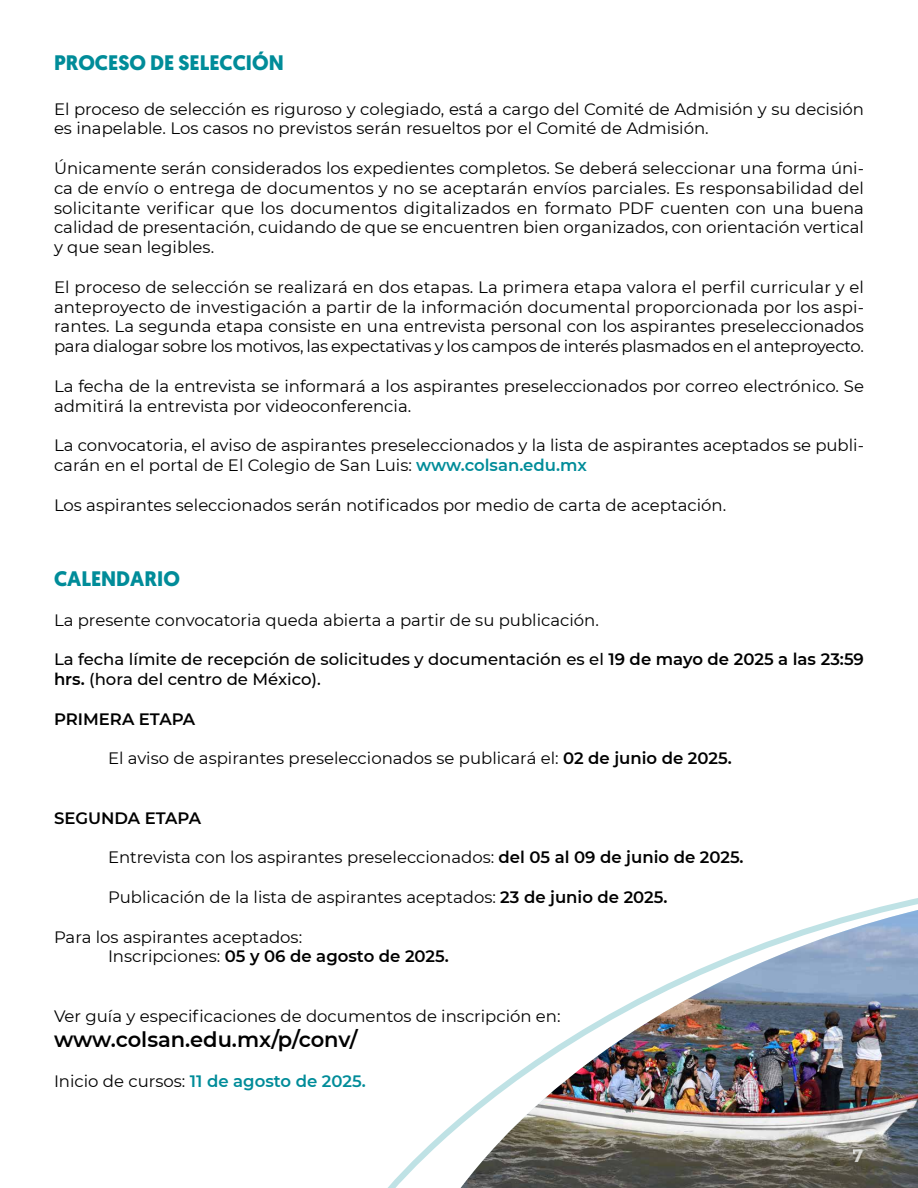
<style>
.page{position:relative;width:918px;height:1188px;background:#fff}
.page>*{position:absolute;margin:0;border:0;box-sizing:border-box;transform-origin:0 0}
.t1{font:700 21px "Geomanist";color:#008c99}
.t2{font:600 21px "Montserrat";color:#000}
.t3{font:700 18px "Montserrat";color:#fff}
.t4{font:16.5px/19.8px "Montserrat";color:#000}
.t5{font:500 16.5px/19.8px "Montserrat";color:#000}
.t6{font:600 16.5px "Montserrat";color:#008c99}
.t7{font:600 16.5px "Montserrat";color:#000}
.s1{font-weight:600;color:#008c99}
.s2{font-weight:600}
.s3{font-weight:400;color:#000}
</style>
<div class="page">
<img style="left:388px;top:898px;width:530px;height:290px">
<p class="t1" style="left:54px;top:48px;width:231px">PROCESO DE SELECCIÓN</p>
<p class="t4" style="left:54px;top:98px;width:812px">El proceso de selección es riguroso y colegiado, está a cargo del Comité de Admisión y su decisión es inapelable. Los casos no previstos serán resueltos por el Comité de Admisión.</p>
<p class="t4" style="left:54px;top:158px;width:812px;text-align:justify">Únicamente serán considerados los expedientes completos. Se deberá seleccionar una forma úni&shy;ca de envío o entrega de documentos y no se aceptarán envíos parciales. Es responsabilidad del solicitante verificar que los documentos digitalizados en formato PDF cuenten con una buena calidad de presentación, cuidando de que se encuentren bien organizados, con orientación vertical y que sean legibles.</p>
<p class="t4" style="left:54px;top:276px;width:812px;text-align:justify">El proceso de selección se realizará en dos etapas. La primera etapa valora el perfil curricular y el anteproyecto de investigación a partir de la información documental proporcionada por los aspi&shy;rantes. La segunda etapa consiste en una entrevista personal con los aspirantes preseleccionados para dialogar sobre los motivos, las expectativas y los campos de interés plasmados en el anteproyecto.</p>
<p class="t4" style="left:54px;top:375px;width:812px">La fecha de la entrevista se informará a los aspirantes preseleccionados por correo electrónico. Se admitirá la entrevista por videoconferencia.</p>
<p class="t4" style="left:54px;top:435px;width:812px">La convocatoria, el aviso de aspirantes preseleccionados y la lista de aspirantes aceptados se publi&shy;carán en el portal de El Colegio de San Luis: <span class="s1">www.colsan.edu.mx</span></p>
<p class="t4" style="left:54px;top:494px;width:674px">Los aspirantes seleccionados serán notificados por medio de carta de aceptación.</p>
<p class="t1" style="left:54px;top:565px;width:127px">CALENDARIO</p>
<p class="t4" style="left:54px;top:609px;width:546px">La presente convocatoria queda abierta a partir de su publicación.</p>
<p class="t5" style="left:54px;top:649px;width:811px">La fecha límite de recepción de solicitudes y documentación es el <span class="s2">19 de mayo de 2025 a las 23:59 hrs.</span> (hora del centro de México).</p>
<p class="t7" style="left:54px;top:707px;width:143px">PRIMERA ETAPA</p>
<p class="t4" style="left:108px;top:748px;width:625px">El aviso de aspirantes preseleccionados se publicará el: <span class="s2">02 de junio de 2025.</span></p>
<p class="t7" style="left:54px;top:806px;width:149px">SEGUNDA ETAPA</p>
<p class="t4" style="left:108px;top:847px;width:637px">Entrevista con los aspirantes preseleccionados: <span class="s2">del 05 al 09 de junio de 2025.</span></p>
<p class="t4" style="left:108px;top:887px;width:561px">Publicación de la lista de aspirantes aceptados: <span class="s2">23 de junio de 2025.</span></p>
<p class="t4" style="left:108px;top:926px;width:342px;text-indent:-54px">Para los aspirantes aceptados:<br>Inscripciones: <span class="s2">05 y 06 de agosto de 2025.</span></p>
<p class="t4" style="left:54px;top:1005px;width:508px">Ver guía y especificaciones de documentos de inscripción en:</p>
<p class="t2" style="left:54px;top:1025px;width:305px">www.colsan.edu.mx/p/conv/</p>
<p class="t6" style="left:54px;top:1069px;width:313px"><span class="s3">Inicio de cursos:</span> 11 de agosto de 2025.</p>
<p class="t3" style="left:853px;top:1143px;width:13px">7</p>
</div>
